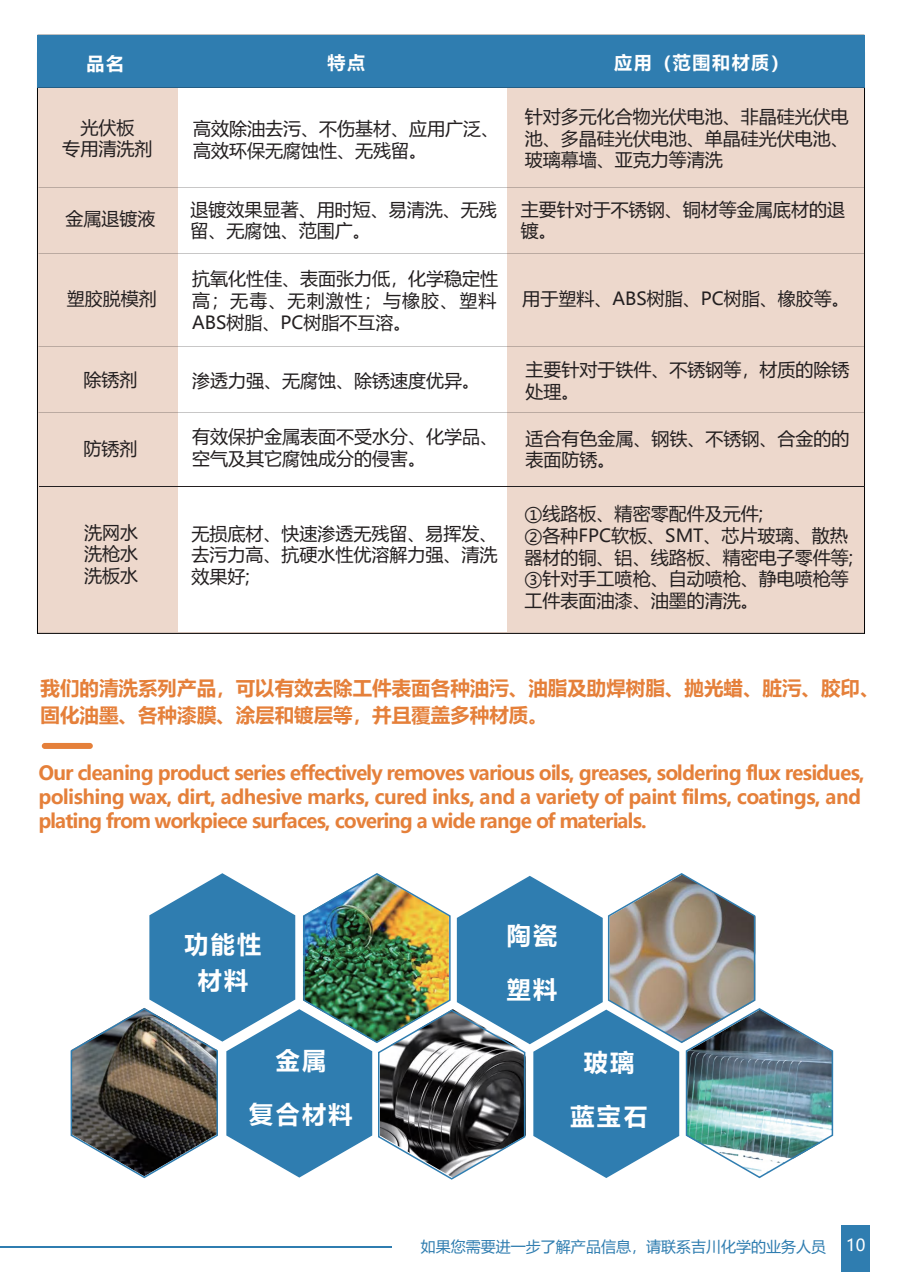
<style>
.page{position:relative;width:902px;height:1272px;background:#fff}
.page>*{position:absolute;margin:0;border:0;box-sizing:border-box;transform-origin:0 0}
.t1{font:700 24px/36px "Microsoft Ya Hei";letter-spacing:.1em;color:#fff;text-align:center}
.t2{font:700 19.5px/24px "Microsoft Ya Hei";letter-spacing:-.045em;color:#e5803a}
.t3{font:700 19.5px/27px "Microsoft Ya Hei";color:#e5803a}
.t4{font:18px/21.6px "Microsoft Ya Hei";color:#231f20}
.t5{font:700 18px "Microsoft Ya Hei";letter-spacing:.09em;color:#fff}
.t6{font:15px "Microsoft Ya Hei";color:#2f7db0}
.s1{font-size:16.5px;color:#fff}
</style>
<div class="page">
<div style="left:37px;top:53px;width:827px;height:580px;background:#edd8cc;border:1px solid #030303"></div>
<div style="left:178px;top:36px;width:329px;height:596px;background:#fff"></div>
<div style="left:37px;top:35px;width:827px;height:52px;background:#2f7db0"></div>
<div style="left:42px;top:743px;width:51px;height:6px;background:#e5803a;border-radius:3px"></div>
<img style="left:70px;top:873px;width:764px;height:307px">
<div style="left:841px;top:1225px;width:28px;height:46px;background:#2f7db0"></div>
<hr style="left:0;top:1245px;width:392px;height:2px;background:#2f7db0">
<p class="t5" style="left:87px;top:51px;width:39px">品名</p>
<p class="t5" style="left:327px;top:50px;width:39px">特点</p>
<p class="t5" style="left:614px;top:50px;width:176px">应用（范围和材质）</p>
<p class="t4" style="left:62px;top:116px;width:92px;text-align:center">光伏板<br>专用清洗剂</p>
<p class="t4" style="left:193px;top:117px;width:307px">高效除油去污、不伤基材、应用广泛、高效环保无腐蚀性、无残留。</p>
<p class="t4" style="left:524px;top:105px;width:326px;text-align:justify">针对多元化合物光伏电池、非晶硅光伏电池、多晶硅光伏电池、单晶硅光伏电池、玻璃幕墙、亚克力等清洗</p>
<p class="t4" style="left:65px;top:207px;width:92px">金属退镀液</p>
<p class="t4" style="left:191px;top:198px;width:308px">退镀效果显著、用时短、易清洗、无残留、无腐蚀、范围广。</p>
<p class="t4" style="left:520px;top:198px;width:325px">主要针对于不锈钢、铜材等金属底材的退镀。</p>
<p class="t4" style="left:67px;top:287px;width:92px">塑胶脱模剂</p>
<p class="t4" style="left:192px;top:267px;width:307px;text-align:justify">抗氧化性佳、表面张力低，化学稳定性高；无毒、无刺激性；与橡胶、塑料ABS树脂、PC树脂不互溶。</p>
<p class="t4" style="left:522px;top:287px;width:329px">用于塑料、ABS树脂、PC树脂、橡胶等。</p>
<p class="t4" style="left:83px;top:367px;width:56px">除锈剂</p>
<p class="t4" style="left:192px;top:369px;width:289px">渗透力强、无腐蚀、除锈速度优异。</p>
<p class="t4" style="left:525px;top:358px;width:325px">主要针对于铁件、不锈钢等，材质的除锈处理。</p>
<p class="t4" style="left:83px;top:437px;width:56px">防锈剂</p>
<p class="t4" style="left:192px;top:425px;width:307px">有效保护金属表面不受水分、化学品、空气及其它腐蚀成分的侵害。</p>
<p class="t4" style="left:525px;top:426px;width:325px">适合有色金属、钢铁、不锈钢、合金的的表面防锈。</p>
<p class="t4" style="left:84px;top:520px;width:56px;text-align:justify">洗网水洗枪水洗板水</p>
<p class="t4" style="left:191px;top:522px;width:307px;text-align:justify">无损底材、快速渗透无残留、易挥发、去污力高、抗硬水性优溶解力强、清洗效果好;</p>
<p class="t4" style="left:524px;top:502px;width:330px">①线路板、精密零配件及元件;<br>②各种FPC软板、SMT、芯片玻璃、散热器材的铜、铝、线路板、精密电子零件等;<br>③针对手工喷枪、自动喷枪、静电喷枪等工件表面油漆、油墨的清洗。</p>
<p class="t3" style="left:41px;top:674px;width:840px">我们的清洗系列产品，可以有效去除工件表面各种油污、油脂及助焊树脂、抛光蜡、脏污、胶印、固化油墨、各种漆膜、涂层和镀层等，并且覆盖多种材质。</p>
<p class="t2" style="left:38px;top:760px;width:827px">Our cleaning product series effectively removes various oils, greases, soldering flux residues, polishing wax, dirt, adhesive marks, cured inks, and a variety of paint films, coatings, and plating from workpiece surfaces, covering a wide range of materials.</p>
<h1 class="t1" style="left:184px;top:925px;width:78px">功能性材料</h1>
<h1 class="t1" style="left:276px;top:1041px;width:52px">金属</h1>
<h1 class="t1" style="left:249px;top:1095px;width:105px">复合材料</h1>
<h1 class="t1" style="left:507px;top:916px;width:52px">陶瓷</h1>
<h1 class="t1" style="left:507px;top:970px;width:52px">塑料</h1>
<h1 class="t1" style="left:583px;top:1043px;width:52px">玻璃</h1>
<h1 class="t1" style="left:570px;top:1097px;width:78px">蓝宝石</h1>
<p class="t6" style="left:421px;top:1236px;width:446px">如果您需要进一步了解产品信息，请联系吉川化学的业务人员 <span class="s1">10</span></p>
</div>
